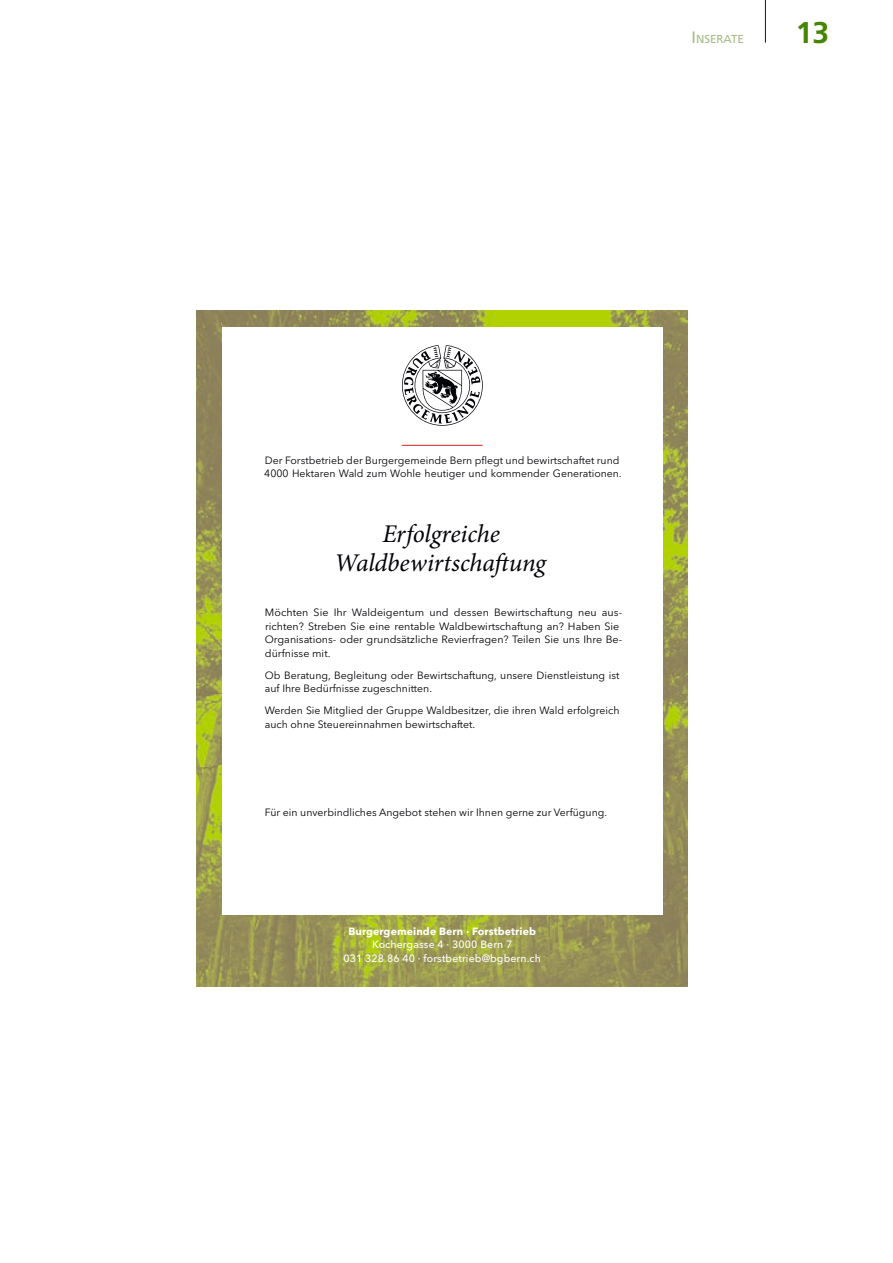
<style>
.page{position:relative;width:893px;height:1263px;background:#fff}
.page>*{position:absolute;margin:0;border:0;box-sizing:border-box;transform-origin:0 0}
.t1{font:700 30px "Frutiger LT";color:#468500}
.t2{font:italic 25.5px/28.5px "Minion Pro";letter-spacing:-.01em;color:#020307;text-align:center}
.t3{font:11.55px "Frutiger LT";color:#a6bb88}
.t4{font:10.5px/13.5px "Avenir Next LT Pro";color:#020307}
.t5{font:500 10.5px/13.5px "Avenir Next LT Pro";letter-spacing:.01em;color:#fff;text-align:center}
.t6{font:700 10.5px "Avenir Next LT Pro";letter-spacing:.01em;color:#fff}
.s1{font-size:16.5px}
</style>
<div class="page">
<hr style="left:765px;top:0;width:1px;height:43px;background:#151616">
<svg style="left:197px;top:310px;width:491px;height:676px;background:#9a994e"></svg>
<div style="left:222px;top:327px;width:440px;height:587px;background:#fff"></div>
<svg style="left:402px;top:345px;width:81px;height:81px"></svg>
<hr style="left:402px;top:445px;width:81px;height:1px;background:#da2127">
<p class="t3" style="left:691px;top:32px;width:54px"><span class="s1">I</span>NSERATE</p>
<h1 class="t1" style="left:796px;top:15px;width:35px">13</h1>
<p class="t4" style="left:264px;top:453px;width:359px">Der Forstbetrieb der Burgergemeinde Bern pflegt und bewirtschaftet rund<br>4000 Hektaren Wald zum Wohle heutiger und kommender Generationen.</p>
<h2 class="t2" style="left:334px;top:520px;width:213px">Erfolgreiche<br>Waldbewirtschaftung</h2>
<p class="t4" style="left:265px;top:606px;width:359px">Möchten Sie Ihr Waldeigentum und dessen Bewirtschaftung neu aus&shy;richten? Streben Sie eine rentable Waldbewirtschaftung an? Haben Sie Organisations- oder grundsätzliche Revierfragen? Teilen Sie uns Ihre Be&shy;dürfnisse mit.</p>
<p class="t4" style="left:265px;top:668px;width:356px">Ob Beratung, Begleitung oder Bewirtschaftung, unsere Dienstleistung ist auf Ihre Bedürfnisse zugeschnitten.</p>
<p class="t4" style="left:265px;top:704px;width:356px">Werden Sie Mitglied der Gruppe Waldbesitzer, die ihren Wald erfolgreich auch ohne Steuereinnahmen bewirtschaftet.</p>
<p class="t4" style="left:265px;top:805px;width:344px">Für ein unverbindliches Angebot stehen wir Ihnen gerne zur Verfügung.</p>
<p class="t6" style="left:348px;top:925px;width:189px">Burgergemeinde Bern · Forstbetrieb</p>
<p class="t5" style="left:343px;top:938px;width:199px">Kochergasse 4 · 3000 Bern 7<br>031 328 86 40 · forstbetrieb@bgbern.ch</p>
</div>
